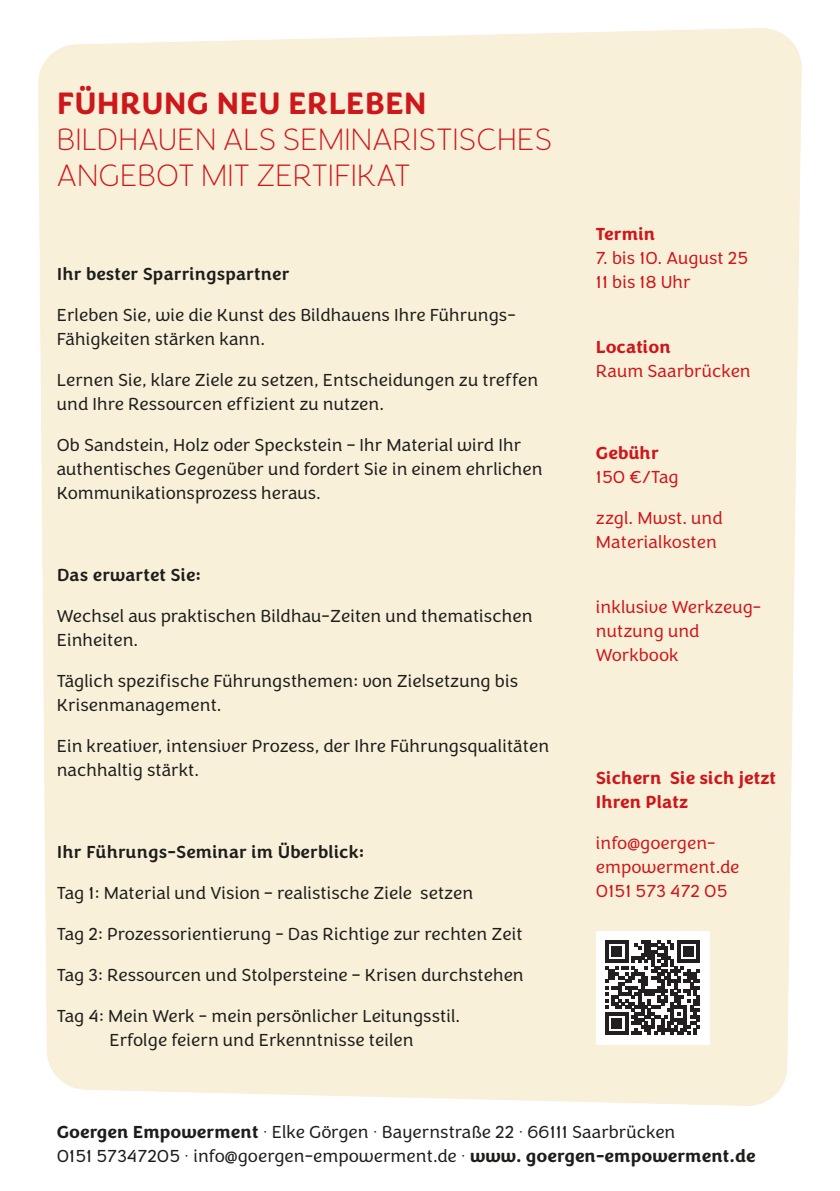
<style>
.page{position:relative;width:840px;height:1191px;background:#fff}
.page>*{position:absolute;margin:0;border:0;box-sizing:border-box;transform-origin:0 0}
.t1{font:100 32px/36px "Congenial";letter-spacing:.005em;color:#cd171a}
.t2{font:32px "font 000000002 d 478 e 8 c";letter-spacing:.005em;color:#cd171a}
.t3{font:300 18px/24px "Congenial";letter-spacing:.005em;color:#1d1d1b}
.t4{font:300 18px/24px "Congenial";letter-spacing:.005em;color:#cd171a}
.t5{font:500 18px "Congenial";letter-spacing:.005em;color:#1d1d1b}
.t6{font:18px/24px "font 000000002 d 478 e 8 c";letter-spacing:.005em;color:#cd171a}
.s1{font-family:"font 000000002 d 478 e 8 c";font-weight:400}
</style>
<div class="page">
<svg style="left:605px;top:940px;width:94px;height:94px"></svg>
<h1 class="t2" style="left:57px;top:83px;width:371px">FÜHRUNG NEU ERLEBEN</h1>
<h1 class="t1" style="left:57px;top:122px;width:496px">BILDHAUEN ALS SEMINARISTISCHES<br>ANGEBOT MIT ZERTIFIKAT</h1>
<p class="t5" style="left:57px;top:263px;width:234px">Ihr bester Sparringspartner</p>
<p class="t3" style="left:57px;top:303px;width:460px">Erleben Sie, wie die Kunst des Bildhauens Ihre Führungs-<br>Fähigkeiten stärken kann.</p>
<p class="t3" style="left:57px;top:368px;width:482px">Lernen Sie, klare Ziele zu setzen, Entscheidungen zu treffen und Ihre Ressourcen effizient zu nutzen.</p>
<p class="t3" style="left:57px;top:433px;width:487px">Ob Sandstein, Holz oder Speckstein – Ihr Material wird Ihr authentisches Gegenüber und fordert Sie in einem ehrlichen<br>Kommunikationsprozess heraus.</p>
<p class="t5" style="left:57px;top:564px;width:146px">Das erwartet Sie:</p>
<p class="t3" style="left:57px;top:604px;width:477px">Wechsel aus praktischen Bildhau-Zeiten und thematischen<br>Einheiten.</p>
<p class="t3" style="left:57px;top:669px;width:462px">Täglich spezifische Führungsthemen: von Zielsetzung bis<br>Krisenmanagement.</p>
<p class="t3" style="left:57px;top:734px;width:493px">Ein kreativer, intensiver Prozess, der Ihre Führungsqualitäten nachhaltig stärkt.</p>
<p class="t5" style="left:57px;top:841px;width:309px">Ihr Führungs-Seminar im Überblick:</p>
<p class="t3" style="left:57px;top:881px;width:417px">Tag 1: Material und Vision – realistische Ziele setzen</p>
<p class="t3" style="left:57px;top:922px;width:467px">Tag 2: Prozessorientierung - Das Richtige zur rechten Zeit</p>
<p class="t3" style="left:57px;top:963px;width:468px">Tag 3: Ressourcen und Stolpersteine – Krisen durchstehen</p>
<p class="t3" style="left:57px;top:1004px;width:405px;text-align:center">Tag 4: Mein Werk - mein persönlicher Leitungsstil.<br>Erfolge feiern und Erkenntnisse teilen</p>
<p class="t6" style="left:595px;top:221px;width:61px">Termin</p>
<p class="t4" style="left:595px;top:246px;width:154px">7. bis 10. August 25<br>11 bis 18 Uhr</p>
<p class="t6" style="left:595px;top:334px;width:76px">Location</p>
<p class="t4" style="left:595px;top:359px;width:156px">Raum Saarbrücken</p>
<p class="t6" style="left:595px;top:440px;width:64px">Gebühr</p>
<p class="t4" style="left:595px;top:465px;width:84px">150 €/Tag</p>
<p class="t4" style="left:595px;top:506px;width:128px">zzgl. Mwst. und<br>Materialkosten</p>
<p class="t4" style="left:595px;top:595px;width:167px">inklusive Werkzeug&shy;nutzung und<br>Workbook</p>
<p class="t6" style="left:595px;top:765px;width:181px">Sichern Sie sich jetzt<br>Ihren Platz</p>
<p class="t4" style="left:595px;top:831px;width:145px">info@goergen&shy;empowerment.de<br>0151 573 472 05</p>
<p class="t3" style="left:57px;top:1120px;width:700px"><span class="s1">Goergen Empowerment ·</span> Elke Görgen <span class="s1">·</span> Bayernstraße 22 <span class="s1">·</span> 66111 Saarbrücken<br>0151 57347205 <span class="s1">·</span> info@goergen-empowerment.de <span class="s1">· www. goergen-empowerment.de</span></p>
</div>
